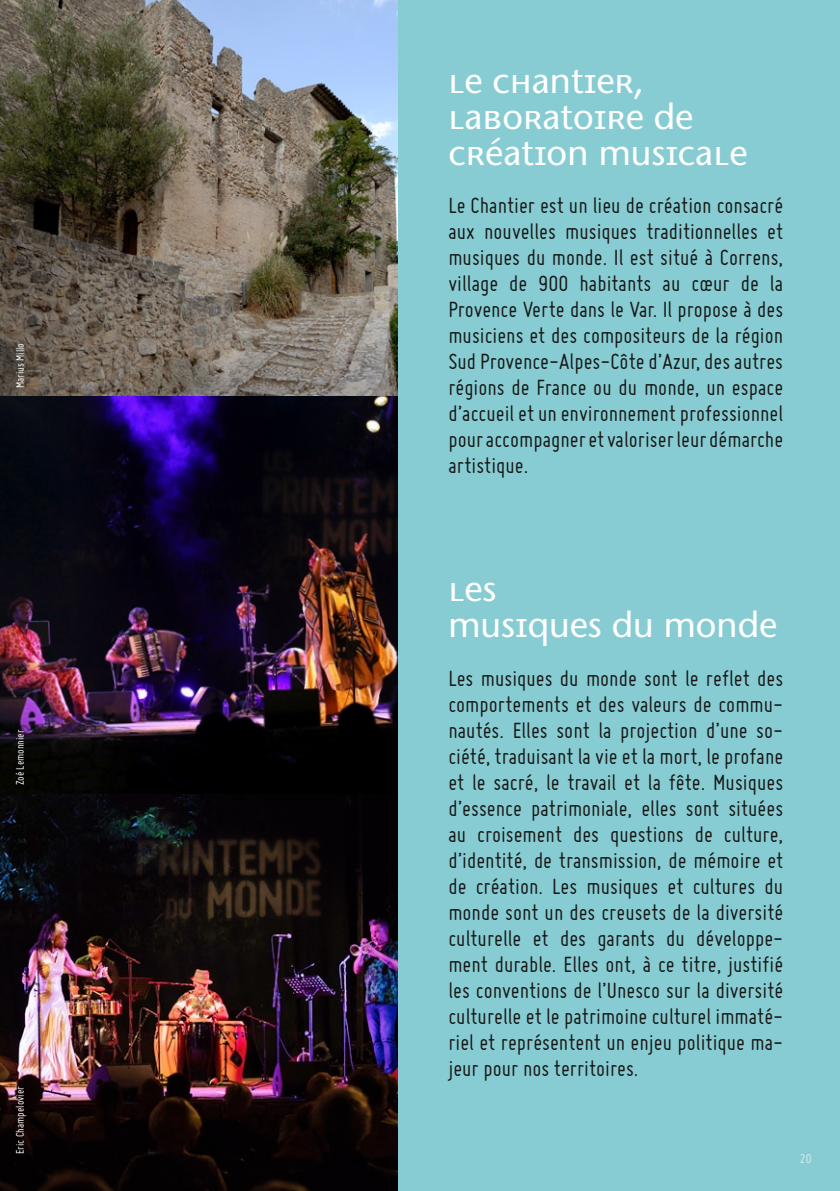
<style>
.page{position:relative;width:840px;height:1191px;background:#fff}
.page>*{position:absolute;margin:0;border:0;box-sizing:border-box;transform-origin:0 0}
.t1{font:36px/36px "Migraine Sans";color:#fff}
.t2{font:24px/26px "Miso";color:#181716;text-align:justify}
.t3{font:300 14px "Miso";color:#fff}
.t4{font:12px "Miso";color:#fff}
</style>
<div class="page">
<div style="left:280px;top:0;width:559px;height:1191px;background:#86ccd2"></div>
<img style="left:0;top:0;width:397px;height:397px">
<img style="left:0;top:397px;width:397px;height:397px">
<img style="left:0;top:794px;width:397px;height:397px">
<p class="t4" style="left:13px;top:388px;width:47px;rotate:-90deg">Marius Millo</p>
<p class="t4" style="left:13px;top:785px;width:57px;rotate:-90deg">Zoé Lemonnier</p>
<p class="t4" style="left:13px;top:1154px;width:70px;rotate:-90deg">Eric Champelovier</p>
<h1 class="t1" style="left:448px;top:62px;width:300px">Le Chantier,<br>Laboratoire de création musicale</h1>
<p class="t2" style="left:448px;top:192px;width:336px">Le Chantier est un lieu de création consacré aux nouvelles musiques traditionnelles et musiques du monde. Il est situé à Correns, village de 900 habitants au cœur de la Provence Verte dans le Var. Il propose à des musiciens et des compositeurs de la région Sud Provence-Alpes-Côte d’Azur, des autres régions de France ou du monde, un espace d’accueil et un environnement professionnel pour accompagner et valoriser leur démarche artistique.</p>
<h1 class="t1" style="left:448px;top:570px;width:330px">Les<br>Musiques du monde</h1>
<p class="t2" style="left:448px;top:665px;width:336px">Les musiques du monde sont le reflet des comportements et des valeurs de commu&shy;nautés. Elles sont la projection d’une so&shy;ciété, traduisant la vie et la mort, le profane et le sacré, le travail et la fête. Musiques d’essence patrimoniale, elles sont situées au croisement des questions de culture, d’identité, de transmission, de mémoire et de création. Les musiques et cultures du monde sont un des creusets de la diversité culturelle et des garants du développe&shy;ment durable. Elles ont, à ce titre, justifié les conventions de l’Unesco sur la diversité culturelle et le patrimoine culturel immaté&shy;riel et représentent un enjeu politique ma&shy;jeur pour nos territoires.</p>
<p class="t3" style="left:799px;top:1150px;width:13px">20</p>
</div>
